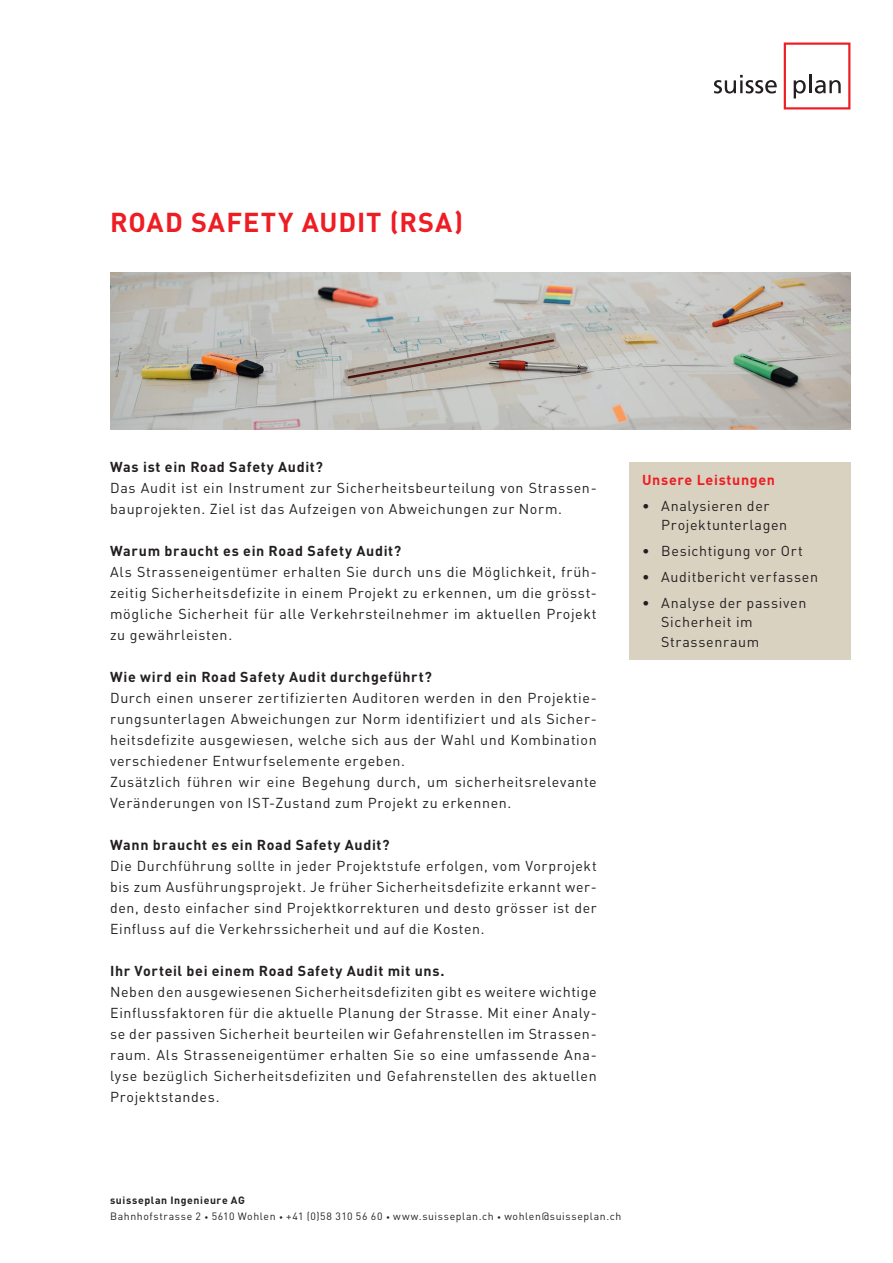
<style>
.page{position:relative;width:893px;height:1263px;background:#fff}
.page>*{position:absolute;margin:0;border:0;box-sizing:border-box;transform-origin:0 0}
.t1{font:700 27px "DIN";letter-spacing:.035em;color:#ee1d23}
.t2{font:14.25px/21px "DIN";letter-spacing:.045em;color:#231f20}
.t3{font:700 14.25px "DIN";letter-spacing:.045em;color:#231f20}
.t4{font:700 14.25px "DIN";letter-spacing:.045em;color:#ee1d23}
.t5{font:10.5px/16.5px "DIN";letter-spacing:.055em;color:#231f20}
.s1{font-weight:700}
.s2{font-size:7.5px}
</style>
<div class="page">
<svg style="left:714px;top:75px;width:63px;height:18px"></svg>
<svg style="left:794px;top:74px;width:47px;height:24px"></svg>
<div style="left:784px;top:43px;width:66px;height:66px;border:2px solid #ee1d23"></div>
<div style="left:629px;top:462px;width:221px;height:198px;background:#d9d2c1"></div>
<img style="left:111px;top:272px;width:739px;height:157px">
<h1 class="t1" style="left:110px;top:204px;width:354px">ROAD SAFETY AUDIT (RSA)</h1>
<p class="t3" style="left:110px;top:458px;width:214px">Was ist ein Road Safety Audit?</p>
<p class="t2" style="left:110px;top:477px;width:488px">Das Audit ist ein Instrument zur Sicherheitsbeurteilung von Strassen&shy;bauprojekten. Ziel ist das Aufzeigen von Abweichungen zur Norm.</p>
<p class="t3" style="left:110px;top:542px;width:293px">Warum braucht es ein Road Safety Audit?</p>
<p class="t2" style="left:110px;top:561px;width:488px;text-align:justify">Als Strasseneigentümer erhalten Sie durch uns die Möglichkeit, früh&shy;zeitig Sicherheitsdefizite in einem Projekt zu erkennen, um die grösst&shy;mögliche Sicherheit für alle Verkehrsteilnehmer im aktuellen Projekt zu gewährleisten.</p>
<p class="t3" style="left:110px;top:668px;width:323px">Wie wird ein Road Safety Audit durchgeführt?</p>
<p class="t2" style="left:110px;top:687px;width:488px">Durch einen unserer zertifizierten Auditoren werden in den Projektie&shy;rungsunterlagen Abweichungen zur Norm identifiziert und als Sicher&shy;heitsdefizite ausgewiesen, welche sich aus der Wahl und Kombination verschiedener Entwurfselemente ergeben.<br>Zusätzlich führen wir eine Begehung durch, um sicherheitsrelevante Veränderungen von IST-Zustand zum Projekt zu erkennen.</p>
<p class="t3" style="left:110px;top:836px;width:281px">Wann braucht es ein Road Safety Audit?</p>
<p class="t2" style="left:110px;top:855px;width:488px;text-align:justify">Die Durchführung sollte in jeder Projektstufe erfolgen, vom Vorprojekt bis zum Ausführungsprojekt. Je früher Sicherheitsdefizite erkannt wer&shy;den, desto einfacher sind Projektkorrekturen und desto grösser ist der Einfluss auf die Verkehrssicherheit und auf die Kosten.</p>
<p class="t3" style="left:110px;top:962px;width:336px">Ihr Vorteil bei einem Road Safety Audit mit uns.</p>
<p class="t2" style="left:110px;top:981px;width:488px;text-align:justify">Neben den ausgewiesenen Sicherheitsdefiziten gibt es weitere wichtige Einflussfaktoren für die aktuelle Planung der Strasse. Mit einer Analy&shy;se der passiven Sicherheit beurteilen wir Gefahrenstellen im Strassen&shy;raum. Als Strasseneigentümer erhalten Sie so eine umfassende Ana&shy;lyse bezüglich Sicherheitsdefiziten und Gefahrenstellen des aktuellen Projektstandes.</p>
<p class="t4" style="left:642px;top:470px;width:134px">Unsere Leistungen</p>
<p class="t2" style="left:661px;top:495px;width:127px;line-height:19.5px;text-indent:-19px">• Analysieren der<br>Projektunterlagen</p>
<p class="t2" style="left:642px;top:540px;width:162px">• Besichtigung vor Ort</p>
<p class="t2" style="left:642px;top:566px;width:177px">• Auditbericht verfassen</p>
<p class="t2" style="left:661px;top:593px;width:147px;line-height:19.5px;text-indent:-19px">• Analyse der passiven<br>Sicherheit im<br>Strassenraum</p>
<p class="t5" style="left:110px;top:1192px;width:513px"><span class="s1">suisseplan Ingenieure AG<br></span>Bahnhofstrasse 2 <span class="s2">•</span> 5610 Wohlen <span class="s2">•</span> +41 (0)58 310 56 60 <span class="s2">•</span> www.suisseplan.ch <span class="s2">•</span> wohlen@suisseplan.ch</p>
</div>
